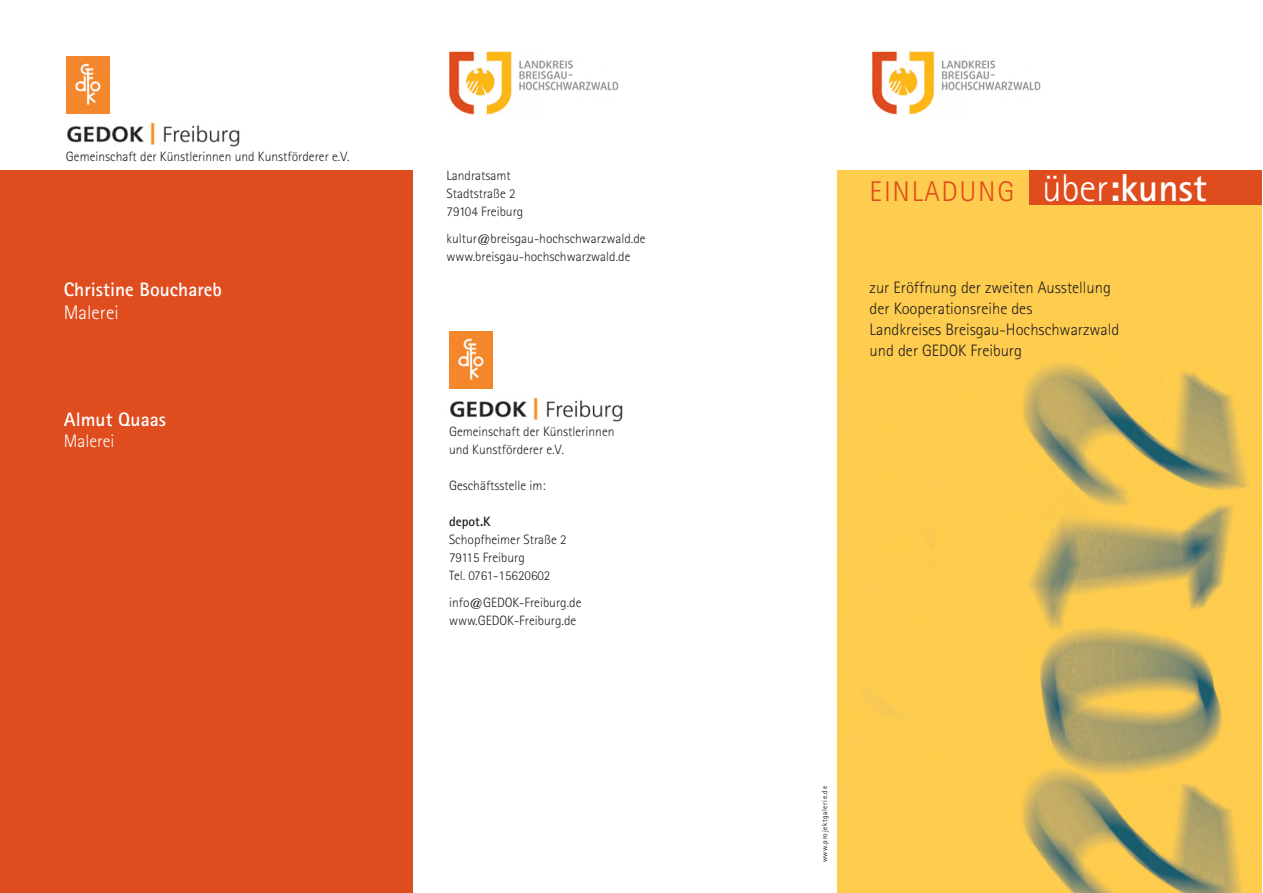
<style>
.page{position:relative;width:1263px;height:893px;background:#fff}
.page>*{position:absolute;margin:0;border:0;box-sizing:border-box;transform-origin:0 0}
.t1{font:700 39px "Rotis Sans Serif";color:#fff}
.t2{font:300 28.5px "Rotis Sans Serif";letter-spacing:.06em;color:#df4c1e}
.t3{font:700 19.5px "Rotis Sans Serif";color:#fff}
.t4{font:300 19.5px "Rotis Sans Serif";color:#fff}
.t5{font:300 18px "Rotis Sans Serif";color:#fff}
.t6{font:300 16.5px/21px "Rotis Sans Serif";color:#231f20}
.t7{font:300 13.5px/18px "Rotis Sans Serif";color:#231f20}
.t8{font:700 13.5px "Rotis Sans Serif";color:#231f20}
.t9{font:7.5px "Rotis Sans Serif";letter-spacing:.075em;color:#231f20}
.s1{font-weight:300}
</style>
<div class="page">
<div style="left:0;top:170px;width:412px;height:723px;background:#df4c1e"></div>
<img style="left:838px;top:170px;width:424px;height:723px">
<div style="left:1029px;top:170px;width:233px;height:34px;background:#df4c1e"></div>
<img style="left:449px;top:51px;width:170px;height:64px">
<img style="left:872px;top:51px;width:169px;height:64px">
<img style="left:450px;top:397px;width:173px;height:25px">
<img style="left:67px;top:122px;width:173px;height:25px">
<img style="left:449px;top:332px;width:44px;height:57px">
<img style="left:66px;top:57px;width:44px;height:56px">
<p class="t7" style="left:66px;top:147px;width:285px">Gemeinschaft der Künstlerinnen und Kunstförderer e.V.</p>
<h3 class="t3" style="left:64px;top:277px;width:160px">Christine Bouchareb</h3>
<h3 class="t4" style="left:64px;top:302px;width:56px">Malerei</h3>
<h3 class="t3" style="left:64px;top:407px;width:104px">Almut Quaas</h3>
<h3 class="t5" style="left:64px;top:431px;width:52px">Malerei</h3>
<p class="t7" style="left:446px;top:167px;width:78px">Landratsamt<br>Stadtstraße 2<br>79104 Freiburg</p>
<p class="t7" style="left:446px;top:230px;width:201px">kultur@breisgau-hochschwarzwald.de www.breisgau-hochschwarzwald.de</p>
<p class="t7" style="left:449px;top:422px;width:167px">Gemeinschaft der Künstlerinnen und Kunstförderer e.V.</p>
<p class="t7" style="left:449px;top:476px;width:98px">Geschäftsstelle im:</p>
<p class="t8" style="left:449px;top:513px;width:43px">depot.K</p>
<p class="t7" style="left:449px;top:530px;width:119px">Schopfheimer Straße 2<br>79115 Freiburg<br>Tel. 0761-15620602</p>
<p class="t7" style="left:449px;top:593px;width:134px">info@GEDOK-Freiburg.de www.GEDOK-Freiburg.de</p>
<h2 class="t2" style="left:870px;top:175px;width:146px">EINLADUNG</h2>
<h1 class="t1" style="left:1042px;top:163px;width:166px"><span class="s1">über</span>:kunst</h1>
<p class="t6" style="left:870px;top:277px;width:251px">zur Eröffnung der zweiten Ausstellung der Kooperationsreihe des<br>Landkreises Breisgau-Hochschwarzwald und der GEDOK Freiburg</p>
<p class="t9" style="left:820px;top:862px;width:78px;rotate:-90deg">www.projektgalerie.de</p>
</div>
